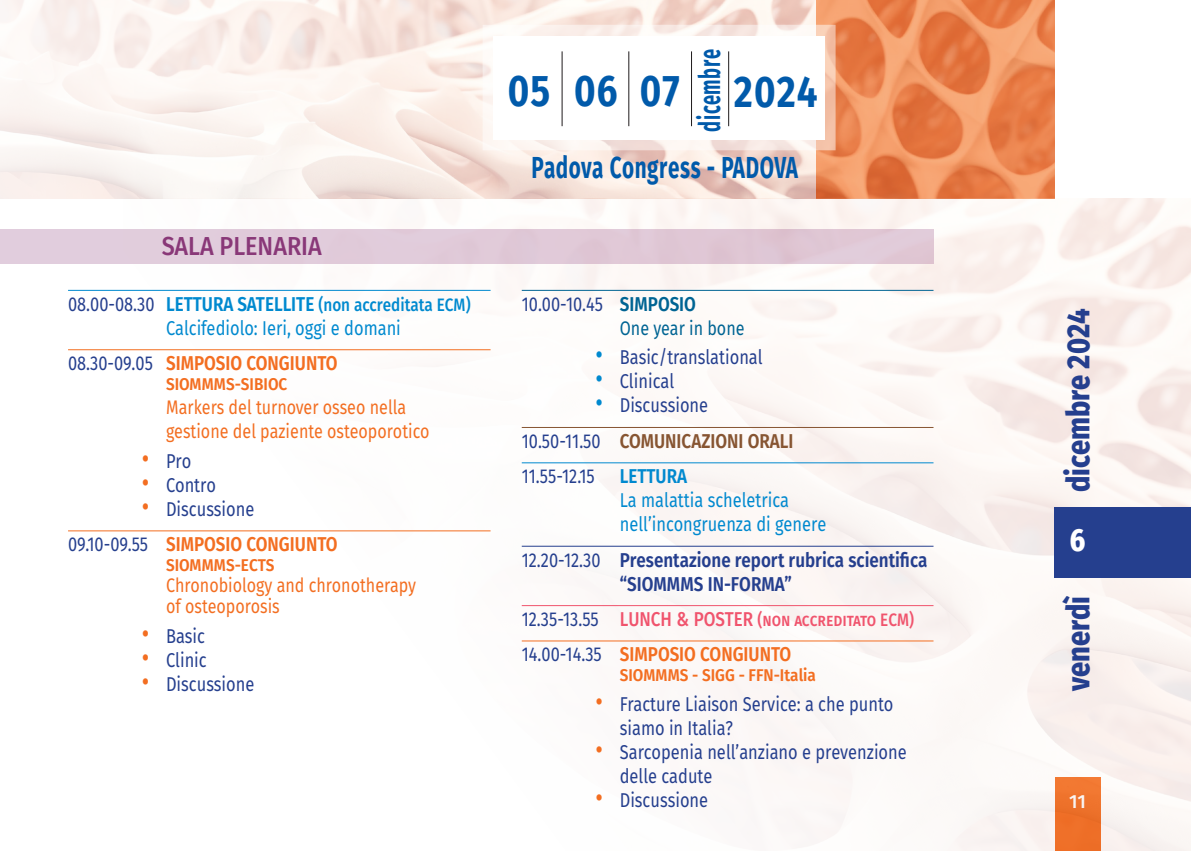
<style>
.page{position:relative;width:1191px;height:851px;background:#fff}
.page>*{position:absolute;margin:0;border:0;box-sizing:border-box;transform-origin:0 0}
.t1{font:700 44.2px "Fira Sans";letter-spacing:.03em;color:#015aaa;scale:.83 1}
.t2{font:800 32px "Fira Sans";color:#253f8e;scale:.85 1}
.t3{font:800 32px "Fira Sans";color:#fff;scale:.85 1}
.t4{font:700 30.4px "Fira Sans";letter-spacing:.03em;color:#015aaa;scale:.68 1}
.t5{font:700 29.6px "Fira Sans";letter-spacing:.03em;color:#015aaa;scale:.62 1}
.t6{font:500 26px "Fira Sans";color:#893878;scale:.9 1}
.t7{font:20px/24px "Fira Sans";color:#253f8e;scale:.82 1}
.t8{font:600 20px "Fira Sans";color:#f36e21;scale:.85 1}
.t9{font:20px/24px "Fira Sans";color:#0089cf;scale:.82 1}
.t10{font:600 20px/24px "Fira Sans";color:#253f8e;scale:.85 1}
.t11{font:600 20px "Fira Sans";color:#875532;scale:.85 1}
.t12{font:600 20px "Fira Sans";color:#0089cf;scale:.85 1}
.t13{font:19.6px/24px "Fira Sans";color:#f36e21;scale:.82 1}
.t14{font:19.6px "Fira Sans";color:#006493;scale:.82 1}
.t15{font:500 19px "Fira Sans";color:#fff}
.t16{font:500 18px "Fira Sans";color:#0089cf;scale:.85 1}
.t17{font:500 18px "Fira Sans";color:#f0546d;scale:.85 1}
.t18{font:600 17px "Fira Sans";color:#f36e21;scale:.9 1}
.s1{font-weight:400;font-size:20px;color:#253f8e}
.s2{font-weight:600;font-size:20px}
.s3{font-weight:400;color:#253f8e}
.s4{font-size:28px;color:#f36e21}
.s5{font-weight:600;color:#006493}
.s6{font-size:28px;color:#0089cf}
.s7{font-weight:400}
.s8{font-size:20px}
</style>
<div class="page">
<img style="left:0;top:0;width:1054px;height:198px">
<div style="left:482px;top:25px;width:353px;height:125px;border:24px solid #fff"></div>
<div style="left:493px;top:37px;width:332px;height:103px;background:#fff"></div>
<hr style="left:561px;top:51px;width:1px;height:75px;background:#231f20">
<hr style="left:628px;top:51px;width:1px;height:75px;background:#231f20">
<hr style="left:691px;top:51px;width:1px;height:75px;background:#231f20">
<hr style="left:728px;top:51px;width:1px;height:75px;background:#231f20">
<img style="left:123px;top:198px;width:1068px;height:652px">
<div style="left:1054px;top:507px;width:137px;height:71px;background:#253f8e"></div>
<hr style="left:68px;top:290px;width:422px;height:1px;background:#0089cf">
<hr style="left:68px;top:349px;width:422px;height:1px;background:#f36e21">
<hr style="left:68px;top:530px;width:422px;height:1px;background:#f36e21">
<hr style="left:522px;top:290px;width:411px;height:1px;background:#006493">
<hr style="left:522px;top:427px;width:411px;height:1px;background:#875532">
<hr style="left:522px;top:462px;width:411px;height:1px;background:#0089cf">
<hr style="left:522px;top:545px;width:411px;height:1px;background:#253f8e">
<hr style="left:522px;top:605px;width:411px;height:1px;background:#f0546d">
<hr style="left:522px;top:640px;width:411px;height:1px;background:#f36e21">
<div style="left:0;top:230px;width:933px;height:34px;background:#e1cad9"></div>
<p class="t6" style="left:162px;top:225px;width:179px">SALA PLENARIA</p>
<p class="t16" style="left:68px;top:290px;width:475px"><span class="s1">08.00-08.30</span> <span class="s2">LETTURA SATELLITE</span> (non accreditata ECM)</p>
<p class="t9" style="left:166px;top:315px;width:288px">Calcifediolo: Ieri, oggi e domani</p>
<p class="t8" style="left:68px;top:346px;width:318px"><span class="s3">08.30-09.05</span> SIMPOSIO CONGIUNTO</p>
<p class="t18" style="left:166px;top:370px;width:136px">SIOMMMS-SIBIOC</p>
<p class="t13" style="left:166px;top:394px;width:323px">Markers del turnover osseo nella gestione del paziente osteoporotico</p>
<p class="t7" style="left:142px;top:448px;width:62px"><span class="s4">•</span> Pro</p>
<p class="t7" style="left:142px;top:472px;width:92px"><span class="s4">•</span> Contro</p>
<p class="t7" style="left:142px;top:496px;width:139px"><span class="s4">•</span> Discussione</p>
<p class="t8" style="left:68px;top:527px;width:318px"><span class="s3">09.10-09.55</span> SIMPOSIO CONGIUNTO</p>
<p class="t18" style="left:166px;top:551px;width:122px">SIOMMMS-ECTS</p>
<p class="t13" style="left:166px;top:574px;width:306px;line-height:21px">Chronobiology and chronotherapy of osteoporosis</p>
<p class="t7" style="left:142px;top:623px;width:79px"><span class="s4">•</span> Basic</p>
<p class="t7" style="left:142px;top:647px;width:81px"><span class="s4">•</span> Clinic</p>
<p class="t7" style="left:142px;top:671px;width:139px"><span class="s4">•</span> Discussione</p>
<h1 class="t1" style="left:508px;top:53px;width:208px">05 06 07</h1>
<h3 class="t5" style="left:685px;top:131px;width:134px;rotate:-90deg">dicembre</h3>
<h1 class="t1" style="left:734px;top:54px;width:102px">2024</h1>
<h3 class="t4" style="left:531px;top:142px;width:393px">Padova Congress - PADOVA</h3>
<p class="t7" style="left:522px;top:291px;width:214px">10.00-10.45 <span class="s5">SIMPOSIO</span></p>
<p class="t14" style="left:620px;top:313px;width:154px">One year in bone</p>
<p class="t7" style="left:595px;top:345px;width:205px"><span class="s6">•</span> Basic/translational</p>
<p class="t7" style="left:595px;top:369px;width:97px"><span class="s6">•</span> Clinical</p>
<p class="t7" style="left:595px;top:393px;width:139px"><span class="s6">•</span> Discussione</p>
<p class="t11" style="left:522px;top:424px;width:321px"><span class="s3">10.50-11.50</span> COMUNICAZIONI ORALI</p>
<p class="t7" style="left:522px;top:463px;width:90px">11.55-12.15</p>
<p class="t12" style="left:620px;top:459px;width:81px">LETTURA</p>
<p class="t9" style="left:620px;top:487px;width:253px">La malattia scheletrica nell’incongruenza di genere</p>
<p class="t10" style="left:620px;top:546px;width:363px;text-indent:-98px"><span class="s7">12.20-12.30</span> Presentazione report rubrica scientifica “SIOMMMS IN-FORMA”</p>
<p class="t17" style="left:522px;top:605px;width:463px"><span class="s1">12.35-13.55</span> <span class="s8">LUNCH &amp; POSTER</span> (non accreditato ECM)</p>
<p class="t8" style="left:522px;top:637px;width:318px"><span class="s3">14.00-14.35</span> SIMPOSIO CONGIUNTO</p>
<p class="t18" style="left:620px;top:661px;width:219px">SIOMMMS - SIGG - FFN-Italia</p>
<p class="t7" style="left:620px;top:691px;width:335px;text-indent:-24px"><span class="s4">•</span> Fracture Liaison Service: a che punto siamo in Italia?</p>
<p class="t7" style="left:620px;top:739px;width:351px;text-indent:-24px"><span class="s4">•</span> Sarcopenia nell’anziano e prevenzione delle cadute</p>
<p class="t7" style="left:595px;top:787px;width:139px"><span class="s4">•</span> Discussione</p>
<h2 class="t2" style="left:1050px;top:491px;width:217px;rotate:-90deg">dicembre 2024</h2>
<p class="t3" style="left:1069px;top:511px;width:20px">6</p>
<p class="t2" style="left:1050px;top:690px;width:113px;rotate:-90deg">venerdì</p>
<p class="t15" style="left:1069px;top:786px;width:19px">11</p>
</div>
